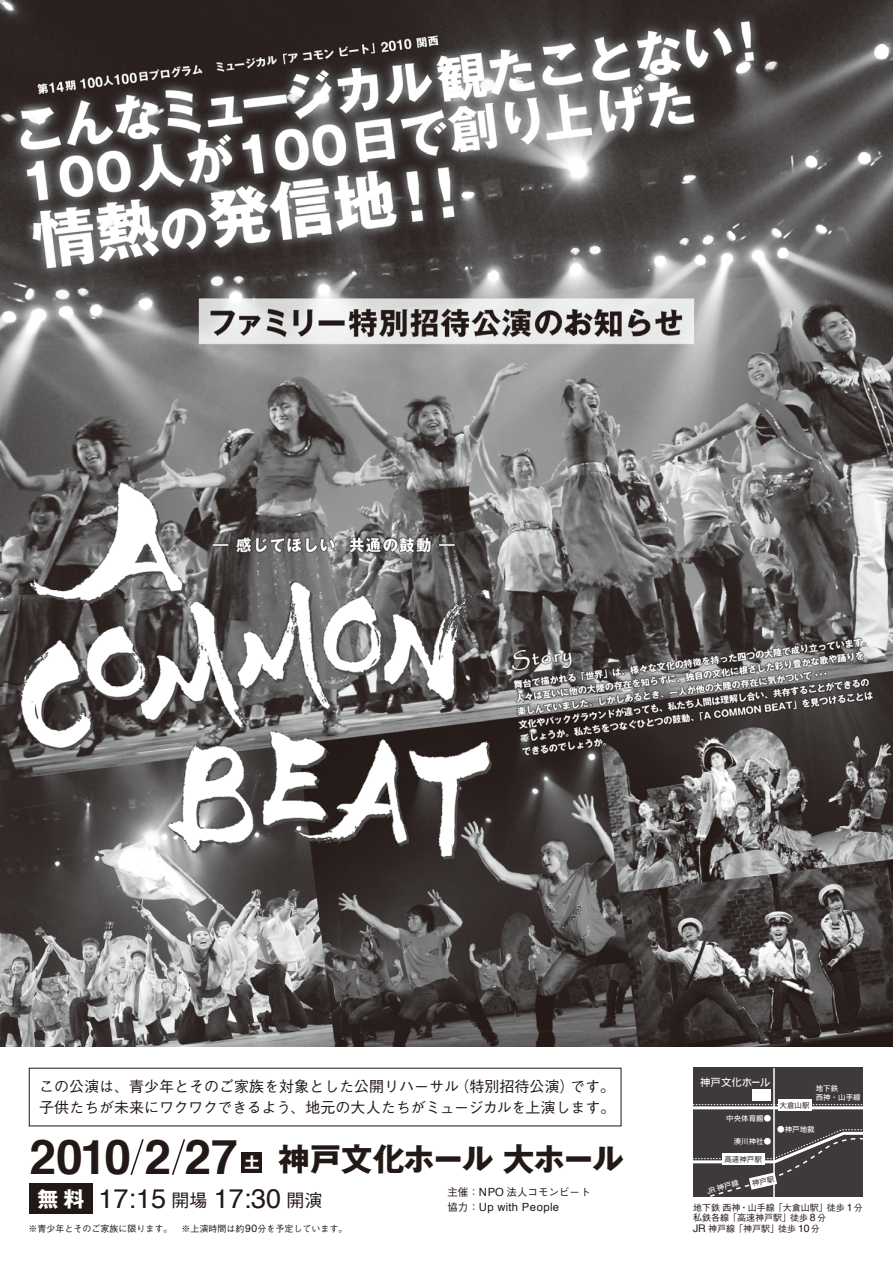
<style>
.page{position:relative;width:893px;height:1263px;background:#fff}
.page>*{position:absolute;margin:0;border:0;box-sizing:border-box;transform-origin:0 0}
.t1{font:700 47.85px "Helvetica";letter-spacing:-.025em;color:#221815}
.t2{font:700 31.5px "Gothic MB101 Pro";letter-spacing:-.025em;color:#221815}
.t3{font:27px "Helvetica";color:#221815}
.t4{font:700 21px "Gothic MB101 Pro";color:#fff}
.t5{font:500 15px/21px "Gothic BBB Pro";color:#221815}
.t6{font:700 15px "Gothic MB101 Pro";color:#fff}
.t7{font:11.25px "Helvetica";letter-spacing:.025em;color:#221815}
.t8{font:500 10.5px "Gothic BBB Pro";color:#221815}
.t9{font:10.5px "DF Gothic P W5 WING RKSJ H";color:#fff}
.t10{font:500 9px/10.5px "Gothic BBB Pro";color:#221815}
.t11{font:7.5px/9px "DF Gothic P W5 WING RKSJ H";color:#fff}
.t12{font:7.5px "DF Gothic P W5 WING RKSJ H";color:#3e3a39}
.s1{font-family:"Gothic BBB Pro";font-weight:500;font-size:18px}
.s2{font-family:"Helvetica";font-weight:400;font-size:10.5px}
.s3{font-family:"Helvetica";font-weight:400;font-size:11.25px}
.s4{font-family:"Gothic BBB Pro";font-weight:500;font-size:10.5px}
</style>
<div class="page">
<img style="left:0;top:0;width:893px;height:1046px">
<div style="left:29px;top:1183px;width:63px;height:31px;background:#221815"></div>
<svg style="left:172px;top:1139px;width:13px;height:36px"></svg>
<svg style="left:130px;top:1139px;width:14px;height:36px"></svg>
<div style="left:242px;top:1152px;width:20px;height:21px;background:#221815"></div>
<div style="left:693px;top:1068px;width:170px;height:129px;background:#3e3a39"></div>
<hr style="left:693px;top:1106px;width:170px;height:3px;background:#fff">
<svg style="left:693px;top:1104px;width:170px;height:1px"></svg>
<hr style="left:773px;top:1068px;width:2px;height:129px;background:#fff">
<div style="left:778px;top:1099px;width:33px;height:11px;background:#fff"></div>
<div style="left:752px;top:1090px;width:18px;height:11px;background:#fff"></div>
<svg style="left:693px;top:1129px;width:170px;height:68px"></svg>
<h3 class="t5" style="left:39px;top:1074px;width:578px">この公演は、青少年とそのご家族を対象とした公開リハーサル（特別招待公演）です。子供たちが未来にワクワクできるよう、地元の大人たちがミュージカルを上演します。</h3>
<h1 class="t1" style="left:29px;top:1127px;width:210px">2010 2 27</h1>
<h3 class="t6" style="left:245px;top:1150px;width:16px">土</h3>
<h2 class="t2" style="left:278px;top:1133px;width:347px">神戸文化ホール大ホール</h2>
<h3 class="t4" style="left:38px;top:1182px;width:48px">無 料</h3>
<h3 class="t3" style="left:99px;top:1181px;width:226px">17:15 <span class="s1">開場</span> 17:30 <span class="s1">開演</span></h3>
<p class="t10" style="left:28px;top:1222px;width:321px">※青少年とそのご家族に限ります。　※上演時間は約<span class="s2">90</span>分を予定しています。</p>
<p class="t8" style="left:447px;top:1184px;width:145px">主催：<span class="s3">NPO</span> 法人コモンビート</p>
<p class="t7" style="left:447px;top:1200px;width:113px"><span class="s4">協力：</span>Up with People</p>
<p class="t9" style="left:700px;top:1077px;width:72px">神戸文化ホール</p>
<p class="t11" style="left:726px;top:1114px;width:47px">中央体育館●</p>
<p class="t11" style="left:816px;top:1084px;width:46px">地下鉄<br>西神・山手線</p>
<p class="t12" style="left:779px;top:1101px;width:31px">大倉山駅</p>
<p class="t11" style="left:777px;top:1125px;width:39px">●神戸地裁</p>
<p class="t11" style="left:734px;top:1136px;width:39px">湊川神社●</p>
<p class="t12" style="left:724px;top:1155px;width:39px">高速神戸駅</p>
<p class="t11" style="left:706px;top:1187px;width:34px;rotate:-16deg">JR 神戸線</p>
<p class="t10" style="left:693px;top:1201px;width:171px">地下鉄西神・山手線「大倉山駅」徒歩 <span class="s2">1</span>分私鉄各線「高速神戸駅」徒歩 <span class="s2">8</span>分<br><span class="s2">JR</span> 神戸線「神戸駅」徒歩 <span class="s2">10</span>分</p>
</div>
